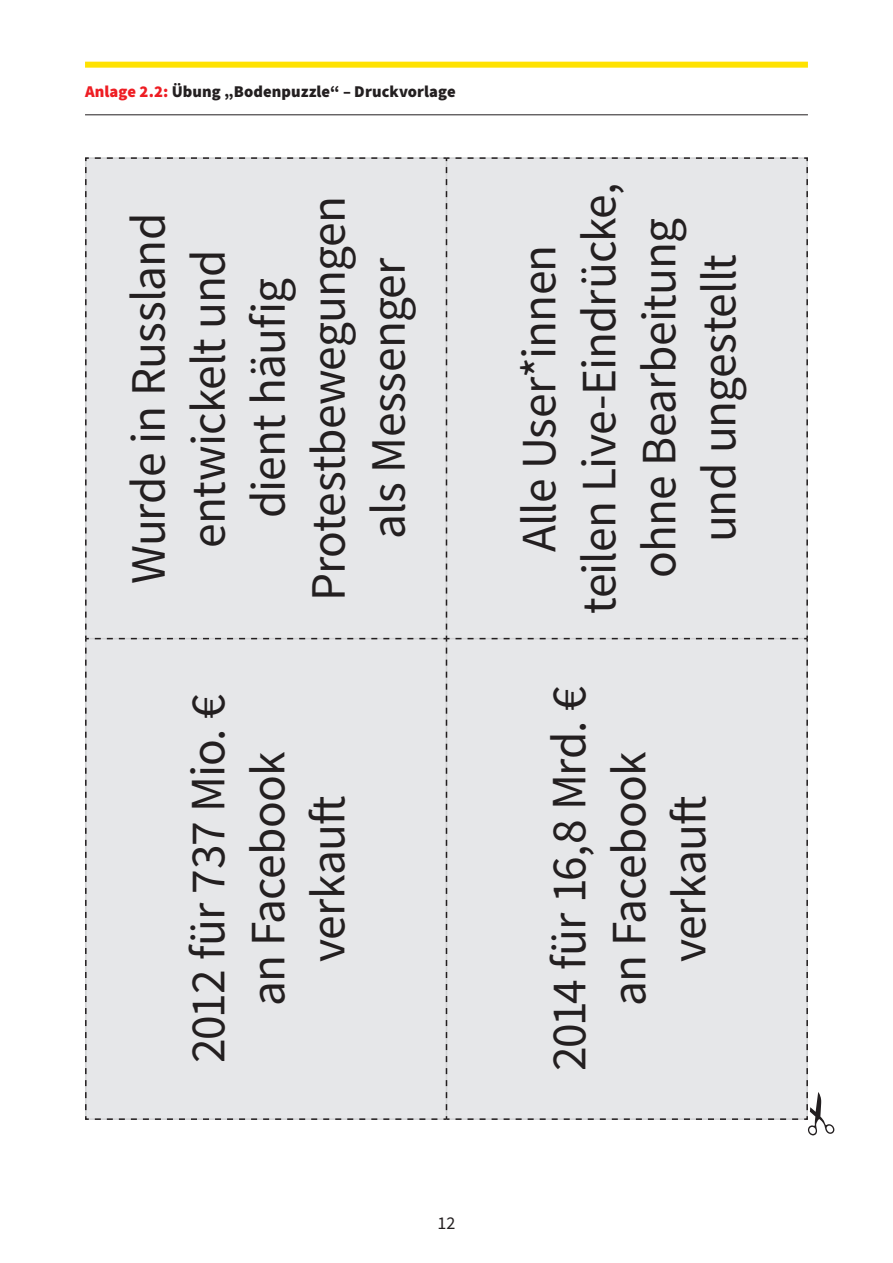
<style>
.page{position:relative;width:893px;height:1263px;background:#fff}
.page>*{position:absolute;margin:0;border:0;box-sizing:border-box;transform-origin:0 0}
.t1{font:49.5px/60px "Source Sans Pro";letter-spacing:-.02em;color:#231f20;text-align:center}
.t2{font:18px "Source Sans Pro";color:#231f20}
.t3{font:900 16.5px "Source Sans Pro";letter-spacing:.005em;color:#231f20}
.s1{color:#ee1d23}
</style>
<div class="page">
<hr style="left:806px;top:158px;width:2px;height:481px;background:#d1d2d4">
<hr style="left:86px;top:1118px;width:360px;height:2px;background:#d1d2d4">
<svg style="left:85px;top:157px;width:363px;height:483px;background:#dadbdc"></svg>
<div style="left:95px;top:157px;width:713px;height:473px;background:#e6e7e9"></div>
<svg style="left:85px;top:637px;width:4px;height:483px;background:#bbbbbd"></svg>
<div style="left:85px;top:62px;width:723px;height:6px;background:#ffe201"></div>
<hr style="left:85px;top:114px;width:723px;height:1px;background:#231f20">
<svg style="left:95px;top:636px;width:739px;height:499px;background:#e6e7e9"></svg>
<p class="t3" style="left:85px;top:81px;width:372px"><span class="s1">Anlage 2.2:</span> Übung „Bodenpuzzle“ – Druckvorlage</p>
<p class="t1" style="left:118px;top:600px;width:406px;rotate:-90deg">Wurde in Russland entwickelt und dient häufig<br>Protestbewegungen als Messenger</p>
<p class="t1" style="left:509px;top:614px;width:432px;rotate:-90deg">Alle User*innen teilen Live-Eindrücke, ohne Bearbeitung und ungestellt</p>
<p class="t1" style="left:178px;top:1063px;width:371px;rotate:-90deg">2012 für 737 Mio. € an Facebook verkauft</p>
<p class="t1" style="left:539px;top:1071px;width:387px;rotate:-90deg">2014 für 16,8 Mrd. € an Facebook verkauft</p>
<p class="t2" style="left:437px;top:1211px;width:19px">12</p>
</div>
